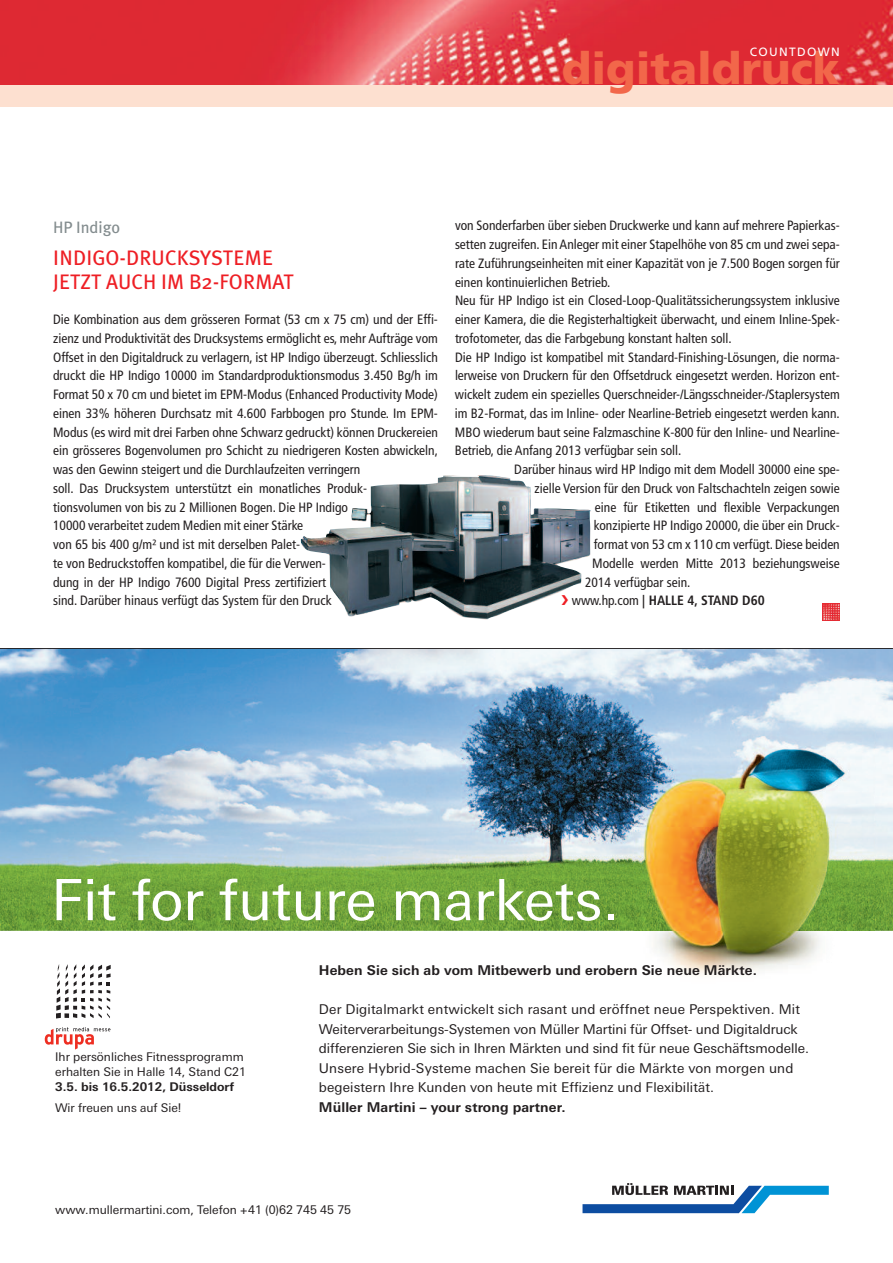
<style>
.page{position:relative;width:893px;height:1263px;background:#fff}
.page>*{position:absolute;margin:0;border:0;box-sizing:border-box;transform-origin:0 0}
.t1{font:57px "Linotype Univers Basic Regular+PPJICI";color:#fff}
.t2{font:900 44.25px "Frutiger CE";color:#f2674a}
.t3{font:21px/24px "Meta Plus";color:#ee1e24}
.t4{font:16.5px "Meta Plus";color:#838c8e}
.t5{font:condensed 13.5px/18.8px "Frutiger";color:#231f20}
.t6{font:13.5px/19.5px "Linotype Univers Basic Regular+PPJICI";letter-spacing:.01em;color:#231f20}
.t7{font:13.5px "Linotype Univers Basic Bold+EICMQW";letter-spacing:.01em;color:#231f20}
.t8{font:700 condensed 13.5px "Frutiger";color:#231f20}
.t9{font:12px/15px "Linotype Univers Basic Regular+PPJICI";color:#231f20}
.t10{font:12px "Linotype Univers Basic Bold+EICMQW";color:#231f20}
.t11{font:12px "Frutiger";letter-spacing:.11em;color:#fff}
.s1{font-weight:400}
</style>
<div class="page">
<img style="left:0;top:649px;width:893px;height:282px">
<svg style="left:582px;top:1183px;width:247px;height:30px"></svg>
<hr style="left:0;top:648px;width:893px;height:1px;background:#231f20">
<svg style="left:56px;top:964px;width:55px;height:54px"></svg>
<svg style="left:45px;top:1027px;width:65px;height:22px"></svg>
<img style="left:634px;top:724px;width:241px;height:251px">
<img style="left:0;top:0;width:893px;height:85px">
<div style="left:0;top:85px;width:893px;height:21px;background:#fde0d0"></div>
<img style="left:300px;top:475px;width:291px;height:145px">
<img style="left:823px;top:604px;width:17px;height:17px">
<svg style="left:562px;top:595px;width:6px;height:10px"></svg>
<p class="t11" style="left:750px;top:47px;width:91px">COUNTDOWN</p>
<h2 class="t2" style="left:562px;top:51px;width:279px">digitaldruck</h2>
<p class="t4" style="left:53px;top:218px;width:69px">HP Indigo</p>
<p class="t5" style="left:455px;top:217px;width:386px">von Sonderfarben über sieben Druckwerke und kann auf mehrere Papierkas-</p>
<p class="t5" style="left:455px;top:236px;width:386px">setten zugreifen. EinAnleger mit einer Stapelhöhe von 85 cm und zwei sepa-</p>
<p class="t5" style="left:455px;top:255px;width:386px">rate Zuführungseinheiten mit einer Kapazität von je 7.500 Bogen sorgen für</p>
<p class="t5" style="left:455px;top:274px;width:157px">einen kontinuierlichen Betrieb.</p>
<p class="t5" style="left:455px;top:292px;width:386px">Neu für HP Indigo ist ein Closed-Loop-Qualitätssicherungssystem inklusive</p>
<p class="t5" style="left:455px;top:311px;width:386px">einer Kamera, die die Registerhaltigkeit überwacht, und einem Inline-Spek-</p>
<p class="t5" style="left:455px;top:330px;width:278px">trofotometer, das die Farbgebung konstant halten soll.</p>
<p class="t5" style="left:455px;top:349px;width:386px">Die HP Indigo ist kompatibel mit Standard-Finishing-Lösungen, die norma-</p>
<p class="t5" style="left:455px;top:367px;width:386px">lerweise von Druckern für den Offsetdruck eingesetzt werden. Horizon ent-</p>
<p class="t5" style="left:455px;top:386px;width:386px">wickelt zudem ein spezielles Querschneider-/Längsschneider-/Staplersystem</p>
<p class="t5" style="left:455px;top:405px;width:386px">im B2-Format, das im Inline- oder Nearline-Betrieb eingesetzt werden kann.</p>
<p class="t5" style="left:455px;top:424px;width:386px">MBO wiederum baut seine Falzmaschine K-800 für den Inline- und Nearline-</p>
<p class="t5" style="left:455px;top:442px;width:228px">Betrieb, die Anfang 2013 verfügbar sein soll.</p>
<p class="t5" style="left:514px;top:461px;width:327px">Darüber hinaus wird HP Indigo mit dem Modell 30000 eine spe-</p>
<p class="t5" style="left:534px;top:480px;width:307px">zielle Version für den Druck von Faltschachteln zeigen sowie</p>
<p class="t5" style="left:595px;top:499px;width:246px">eine für Etiketten und flexible Verpackungen</p>
<p class="t5" style="left:594px;top:517px;width:247px">konzipierte HP Indigo 20000, die über ein Druck-</p>
<p class="t5" style="left:594px;top:536px;width:247px">format von 53 cm x 110 cm verfügt. Diese beiden</p>
<p class="t5" style="left:592px;top:555px;width:249px">Modelle werden Mitte 2013 beziehungsweise</p>
<p class="t5" style="left:585px;top:574px;width:107px">2014 verfügbar sein.</p>
<p class="t8" style="left:572px;top:595px;width:195px"><span class="s1">www.hp.com</span> | HALLE 4, STAND D60</p>
<h3 class="t3" style="left:53px;top:246px;width:242px">INDIGO-DRUCKSYSTEME<br>JETZT AUCH IM B2-FORMAT</h3>
<p class="t5" style="left:53px;top:311px;width:386px">Die Kombination aus dem grösseren Format (53 cm x 75 cm) und der Effi&shy;zienz und Produktivität des Drucksystems ermöglicht es, mehr Aufträge vom Offset in den Digitaldruck zu verlagern, ist HP Indigo überzeugt. Schliesslich druckt die HP Indigo 10000 im Standardproduktionsmodus 3.450 Bg/h im Format 50 x 70 cm und bietet im EPM-Modus (Enhanced Productivity Mode) einen 33% höheren Durchsatz mit 4.600 Farbbogen pro Stunde. Im EPM-Modus (es wird mit drei Farben ohne Schwarz gedruckt) können Druckereien ein grösseres Bogenvolumen pro Schicht zu niedrigeren Kosten abwickeln, was den Gewinn steigert und die Durchlaufzeiten verringern<br>soll. Das Drucksystem unterstützt ein monatliches Produk&shy;tionsvolumen von bis zu 2 Millionen Bogen. Die HP Indigo<br>10000 verarbeitet zudem Medien mit einer Stärke<br>von 65 bis 400 g/m² und ist mit derselben Palet-<br>te von Bedruckstoffen kompatibel, die für die Verwen-<br>dung in der HP Indigo 7600 Digital Press zertifiziert<br>sind. Darüber hinaus verfügt das System für den Druck</p>
<h1 class="t1" style="left:51px;top:879px;width:570px">Fit for future markets.</h1>
<p class="t9" style="left:55px;top:1050px;width:192px">Ihr persönliches Fitnessprogramm erhalten Sie in Halle 14, Stand C21</p>
<p class="t10" style="left:55px;top:1082px;width:180px">3.5. bis 16.5.2012, Düsseldorf</p>
<p class="t9" style="left:55px;top:1101px;width:128px">Wir freuen uns auf Sie!</p>
<p class="t7" style="left:319px;top:965px;width:440px">Heben Sie sich ab vom Mitbewerb und erobern Sie neue Märkte.</p>
<p class="t6" style="left:319px;top:1001px;width:492px">Der Digitalmarkt entwickelt sich rasant und eröffnet neue Perspektiven. Mit Weiterverarbeitungs-Systemen von Müller Martini für Offset- und Digitaldruck differenzieren Sie sich in Ihren Märkten und sind fit für neue Geschäftsmodelle.<br>Unsere Hybrid-Systeme machen Sie bereit für die Märkte von morgen und begeistern Ihre Kunden von heute mit Effizienz und Flexibilität.</p>
<p class="t7" style="left:319px;top:1102px;width:248px">Müller Martini – your strong partner.</p>
<p class="t9" style="left:55px;top:1203px;width:298px">www.mullermartini.com, Telefon +41 (0)62 745 45 75</p>
</div>
